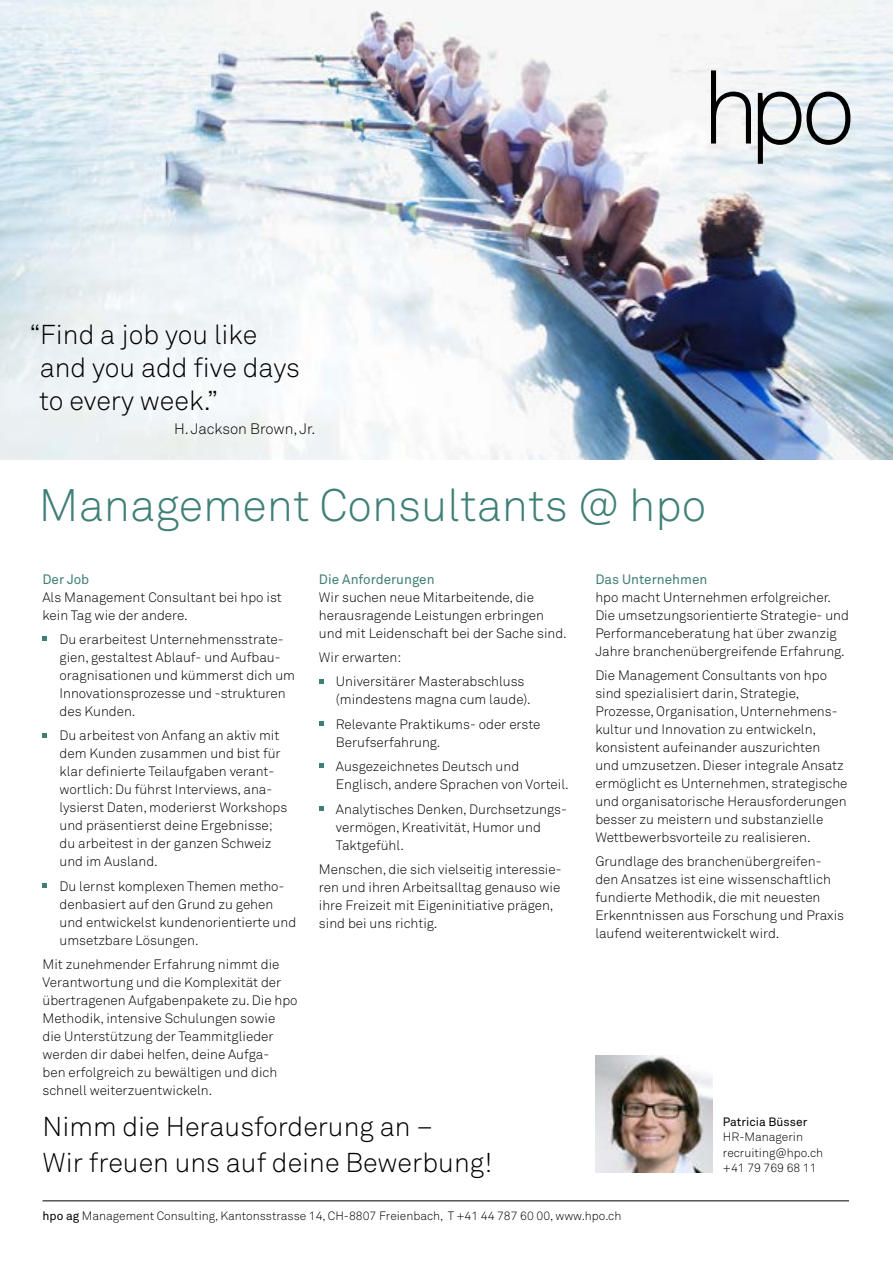
<style>
.page{position:relative;width:893px;height:1263px;background:#fff}
.page>*{position:absolute;margin:0;border:0;box-sizing:border-box;transform-origin:0 0}
.t1{font:300 45px "Akkurat Std";color:#3f7f76}
.t2{font:300 27px/33px "Akkurat Std";color:#000}
.t3{font:300 15px "Akkurat Std";color:#000}
.t4{font:300 13.5px/18px "Akkurat Std";color:#000}
.t5{font:13.5px "Akkurat Std";color:#3f7f76}
.t6{font:300 12px/15.6px "Akkurat Std";color:#000}
.t7{font:12px "Akkurat Std";color:#000}
.s1{font-weight:400}
</style>
<div class="page">
<hr style="left:43px;top:1200px;width:806px;height:1px;background:#000">
<img style="left:0;top:0;width:893px;height:460px">
<svg style="left:711px;top:70px;width:40px;height:74px"></svg>
<svg style="left:758px;top:92px;width:92px;height:72px"></svg>
<svg style="left:43px;top:636px;width:4px;height:5px"></svg>
<svg style="left:43px;top:733px;width:4px;height:4px"></svg>
<svg style="left:43px;top:883px;width:4px;height:4px"></svg>
<svg style="left:319px;top:679px;width:4px;height:4px"></svg>
<svg style="left:319px;top:721px;width:4px;height:4px"></svg>
<svg style="left:319px;top:764px;width:4px;height:4px"></svg>
<svg style="left:319px;top:806px;width:4px;height:4px"></svg>
<img style="left:595px;top:1055px;width:118px;height:117px">
<h2 class="t2" style="left:39px;top:318px;width:262px;text-indent:-9px">“Find a job you like and you add five days to every week.”</h2>
<p class="t3" style="left:174px;top:419px;width:143px">H. Jackson Brown, Jr.</p>
<h1 class="t1" style="left:39px;top:479px;width:669px">Management Consultants @ hpo</h1>
<p class="t5" style="left:43px;top:571px;width:48px">Der Job</p>
<p class="t4" style="left:43px;top:588px;width:241px">Als Management Consultant bei hpo ist kein Tag wie der andere.</p>
<p class="t4" style="left:60px;top:630px;width:237px">Du erarbeitest Unternehmensstrate&shy;gien, gestaltest Ablauf- und Aufbau&shy;oragnisationen und kümmerst dich um<br>Innovationsprozesse und -strukturen des Kunden.</p>
<p class="t4" style="left:60px;top:727px;width:229px">Du arbeitest von Anfang an aktiv mit dem Kunden zusammen und bist für klar definierte Teilaufgaben verant&shy;wortlich: Du führst Interviews, ana&shy;lysierst Daten, moderierst Workshops und präsentierst deine Ergebnisse; du arbeitest in der ganzen Schweiz und im Ausland.</p>
<p class="t4" style="left:60px;top:877px;width:238px">Du lernst komplexen Themen metho&shy;denbasiert auf den Grund zu gehen und entwickelst kundenorientierte und umsetzbare Lösungen.</p>
<p class="t4" style="left:43px;top:955px;width:257px">Mit zunehmender Erfahrung nimmt die Verantwortung und die Komplexität der übertragenen Aufgabenpakete zu. Die hpo Methodik, intensive Schulungen sowie<br>die Unterstützung der Teammitglieder werden dir dabei helfen, deine Aufga-<br>ben erfolgreich zu bewältigen und dich schnell weiterzuentwickeln.</p>
<p class="t5" style="left:319px;top:571px;width:117px">Die Anforderungen</p>
<p class="t4" style="left:319px;top:588px;width:249px">Wir suchen neue Mitarbeitende, die herausragende Leistungen erbringen und mit Leidenschaft bei der Sache sind.</p>
<p class="t4" style="left:336px;top:645px;width:190px;line-height:24.5px;text-indent:-17px">Wir erwarten:<br>Universitärer Masterabschluss</p>
<p class="t4" style="left:336px;top:687px;width:206px;line-height:24.5px">(mindestens magna cum laude).<br>Relevante Praktikums- oder erste</p>
<p class="t4" style="left:336px;top:730px;width:185px;line-height:24.5px">Berufserfahrung.<br>Ausgezeichnetes Deutsch und</p>
<p class="t4" style="left:336px;top:772px;width:234px;line-height:24.5px">Englisch, andere Sprachen von Vorteil.<br>Analytisches Denken, Durchsetzungs-</p>
<p class="t4" style="left:336px;top:818px;width:206px">vermögen, Kreativität, Humor und<br>Taktgefühl.</p>
<p class="t4" style="left:319px;top:860px;width:244px">Menschen, die sich vielseitig interessie&shy;ren und ihren Arbeitsalltag genauso wie ihre Freizeit mit Eigeninitiative prägen, sind bei uns richtig.</p>
<h2 class="t2" style="left:43px;top:1109px;width:451px;line-height:36px">Nimm die Herausforderung an –<br>Wir freuen uns auf deine Bewerbung!</h2>
<p class="t5" style="left:595px;top:571px;width:114px">Das Unternehmen</p>
<p class="t4" style="left:595px;top:588px;width:255px">hpo macht Unternehmen erfolgreicher.<br>Die umsetzungsorientierte Strategie- und Performanceberatung hat über zwanzig Jahre branchenübergreifende Erfahrung.</p>
<p class="t4" style="left:595px;top:666px;width:254px">Die Management Consultants von hpo sind spezialisiert darin, Strategie, Prozesse, Organisation, Unternehmens&shy;kultur und Innovation zu entwickeln, konsistent aufeinander auszurichten<br>und umzusetzen. Dieser integrale Ansatz ermöglicht es Unternehmen, strategische und organisatorische Herausforderungen besser zu meistern und substanzielle Wettbewerbsvorteile zu realisieren.</p>
<p class="t4" style="left:595px;top:853px;width:250px">Grundlage des branchenübergreifen&shy;den Ansatzes ist eine wissenschaftlich fundierte Methodik, die mit neuesten Erkenntnissen aus Forschung und Praxis laufend weiterentwickelt wird.</p>
<p class="t7" style="left:723px;top:1114px;width:86px">Patricia Büsser</p>
<p class="t6" style="left:723px;top:1129px;width:102px">HR-Managerin recruiting@hpo.ch +41 79 769 68 11</p>
<p class="t6" style="left:43px;top:1208px;width:580px"><span class="s1">hpo ag</span> Management Consulting, Kantonsstrasse 14, CH-8807 Freienbach, T +41 44 787 60 00, www.hpo.ch</p>
</div>
